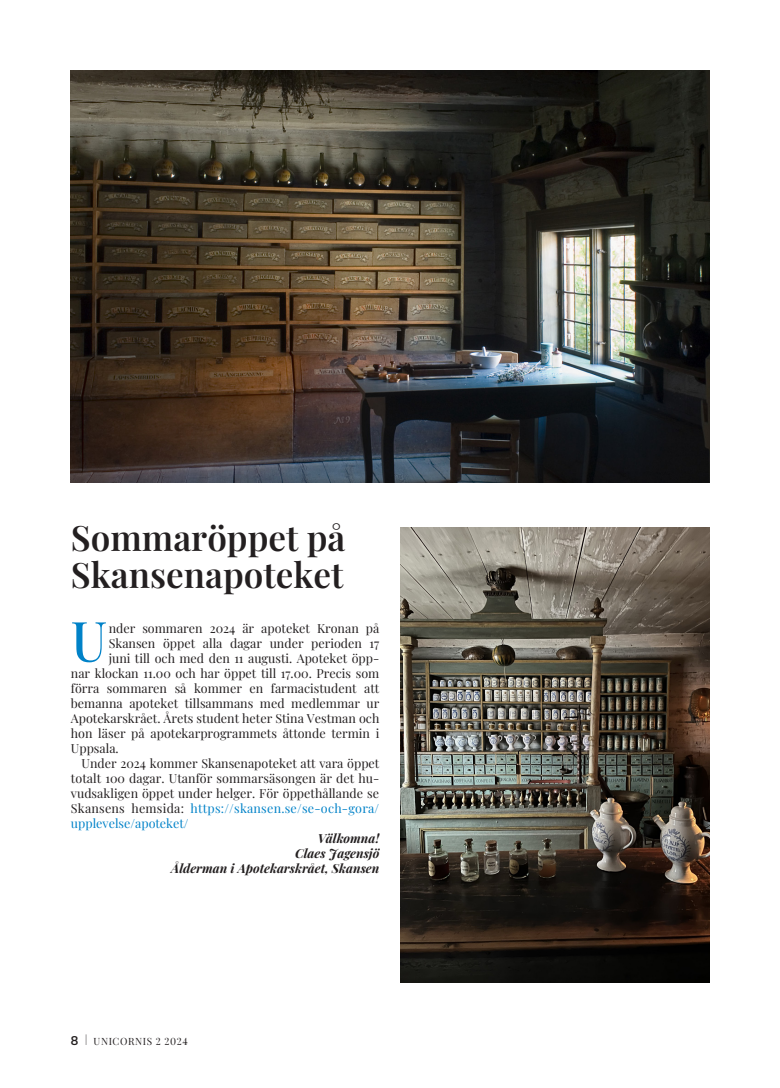
<style>
.page{position:relative;width:780px;height:1088px;background:#fff}
.page>*{position:absolute;margin:0;border:0;box-sizing:border-box;transform-origin:0 0}
.Bröd_utan_indrag_anfang_105{font:500 55.5px "Playfair Display";color:#0082c8;scale:.95 1}
.Rubrik_1{font:600 35px/37.5px "Playfair Display";color:#231f20}
.Bröd_utan_indrag_anfang_105-2{font:12.5px "Playfair Display";color:#231f20}
.Bröd_med_indrag{font:12.5px/15px "Playfair Display";letter-spacing:.02em;color:#231f20;text-align:justify}
.Författare{font:italic 700 12.5px "Playfair Display";color:#231f20}
.t1{font:10px "Playfair Display";letter-spacing:.06em;color:#231f20}
.s1{color:#0082c8}
.s2{font-family:"Nunito Sans";font-weight:700;font-size:12.5px}
</style>
<div class="page">
<img style="left:71px;top:71px;width:638px;height:412px">
<img style="left:400px;top:528px;width:309px;height:454px">
<p class="Rubrik_1" style="left:71px;top:516px;width:276px">Sommaröppet på<br>Skansenapoteket</p>
<p class="Bröd_utan_indrag_anfang_105" style="left:71px;top:597px;width:40px">U</p>
<p class="Bröd_utan_indrag_anfang_105-2" style="left:109px;top:618px;width:272px">nder sommaren 2024 är apoteket Kronan på</p>
<p class="Bröd_utan_indrag_anfang_105-2" style="left:109px;top:633px;width:272px">Skansen öppet alla dagar under perioden 17</p>
<p class="Bröd_utan_indrag_anfang_105-2" style="left:109px;top:648px;width:272px">juni till och med den 11 augusti. Apoteket öpp-</p>
<p class="Bröd_utan_indrag_anfang_105-2" style="left:71px;top:663px;width:310px">nar klockan 11.00 och har öppet till 17.00. Precis som</p>
<p class="Bröd_utan_indrag_anfang_105-2" style="left:71px;top:678px;width:310px">förra sommaren så kommer en farmacistudent att</p>
<p class="Bröd_utan_indrag_anfang_105-2" style="left:71px;top:693px;width:310px">bemanna apoteket tillsammans med medlemmar ur</p>
<p class="Bröd_utan_indrag_anfang_105-2" style="left:71px;top:708px;width:310px">Apotekarskrået. Årets student heter Stina Vestman och</p>
<p class="Bröd_utan_indrag_anfang_105-2" style="left:71px;top:723px;width:310px">hon läser på apotekarprogrammets åttonde termin i</p>
<p class="Bröd_utan_indrag_anfang_105-2" style="left:71px;top:738px;width:49px">Uppsala.</p>
<p class="Bröd_med_indrag" style="left:71px;top:754px;width:310px;text-indent:11px">Under 2024 kommer Skansenapoteket att vara öppet totalt 100 dagar. Utanför sommarsäsongen är det hu&shy;vudsakligen öppet under helger. För öppethållande se Skansens hemsida: <span class="s1">https://skansen.se/se-och-gora/ upplevelse/apoteket/</span></p>
<p class="Författare" style="left:317px;top:828px;width:63px">Välkomna!</p>
<p class="Författare" style="left:295px;top:843px;width:86px">Claes Jagensjö</p>
<p class="Författare" style="left:171px;top:858px;width:210px">Ålderman i Apotekarskrået, Skansen</p>
<p class="t1" style="left:71px;top:1033px;width:118px"><span class="s2">8</span> | UNICORNIS 2 2024</p>
</div>
